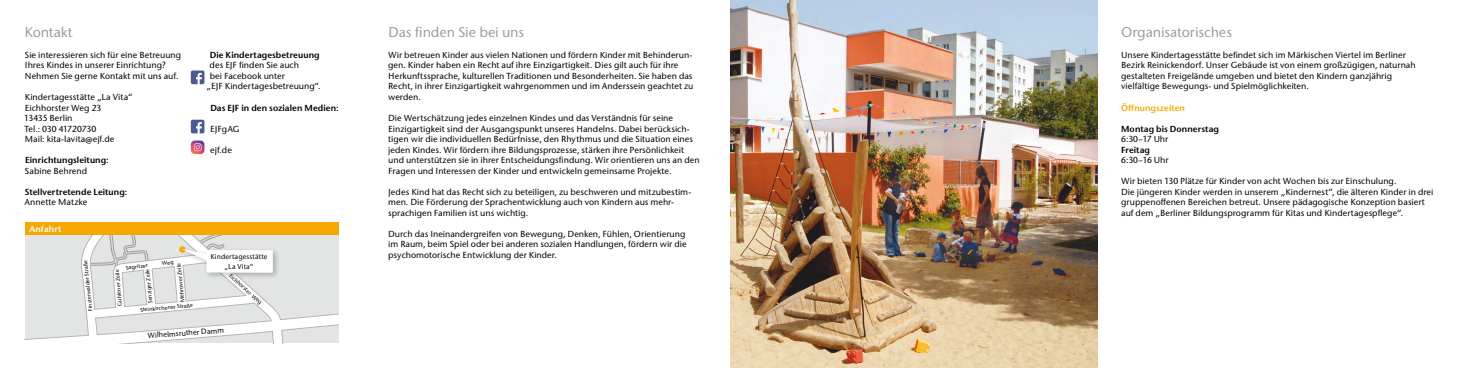
<style>
.page{position:relative;width:1461px;height:368px;background:#fff}
.page>*{position:absolute;margin:0;border:0;box-sizing:border-box;transform-origin:0 0}
.t1{font:500 14px "Stone Sans ITC";letter-spacing:-.01em;color:#9c9e9f}
.t2{font:500 8.75px/10.5px "Stone Sans ITC";color:#000}
.t3{font:600 8.75px "Stone Sans ITC";letter-spacing:.01em;color:#000}
.t4{font:600 8.75px "Stone Sans ITC";letter-spacing:.01em;color:#f7a800}
.t5{font:600 8.75px "Stone Sans ITC";letter-spacing:.01em;color:#fff}
.t6{font:500 7.44px "Stone Sans ITC";color:#000}
.t7{font:500 7px/9.6px "Stone Sans ITC";letter-spacing:.015em;color:#000;text-align:center}
.t8{font:500 5.6px "Stone Sans ITC";color:#000}
</style>
<div class="page">
<img style="left:730px;top:0;width:368px;height:367px">
<svg style="left:25px;top:234px;width:314px;height:108px;fill:#e3e4e4"></svg>
<div style="left:179px;top:245px;width:101px;height:34px;background:#000;opacity:.25"></div>
<svg style="left:182px;top:234px;width:91px;height:38px"></svg>
<div style="left:25px;top:222px;width:314px;height:12px;background:#f7a800"></div>
<svg style="left:191px;top:70px;width:13px;height:14px"></svg>
<svg style="left:191px;top:119px;width:13px;height:14px"></svg>
<svg style="left:191px;top:140px;width:13px;height:14px"></svg>
<svg style="left:162px;top:260px;width:11px;height:5px"></svg>
<h1 class="t1" style="left:24px;top:23px;width:50px">Kontakt</h1>
<p class="t2" style="left:25px;top:50px;width:158px">Sie interessieren sich für eine Betreuung<br>Ihres Kindes in unserer Einrichtung?<br>Nehmen Sie gerne Kontakt mit uns auf.</p>
<p class="t2" style="left:24px;top:92px;width:110px">Kindertagesstätte „La Vita“<br>Eichhorster Weg 23<br>13435 Berlin<br>Tel.: 030 41720730<br>Mail: kita-lavita@ejf.de</p>
<p class="t3" style="left:25px;top:154px;width:85px">Einrichtungsleitung:</p>
<p class="t2" style="left:25px;top:165px;width:64px">Sabine Behrend</p>
<p class="t3" style="left:25px;top:185px;width:104px">Stellvertretende Leitung:</p>
<p class="t2" style="left:25px;top:197px;width:64px">Annette Matzke</p>
<p class="t5" style="left:30px;top:222px;width:34px">Anfahrt</p>
<p class="t3" style="left:210px;top:49px;width:111px">Die Kindertagesbetreuung</p>
<p class="t2" style="left:210px;top:60px;width:91px">des EJF finden Sie auch</p>
<p class="t2" style="left:210px;top:71px;width:77px">bei Facebook unter</p>
<p class="t2" style="left:207px;top:81px;width:116px">„EJF Kindertagesbetreuung“.</p>
<p class="t3" style="left:210px;top:101px;width:130px">Das EJF in den sozialen Medien:</p>
<p class="t2" style="left:210px;top:123px;width:31px">EJFgAG</p>
<p class="t2" style="left:210px;top:144px;width:23px">ejf.de</p>
<p class="t8" style="left:87px;top:311px;width:53px;rotate:-96deg">F ni sterwa dl er Straße</p>
<p class="t7" style="left:210px;top:251px;width:59px">Kindertagesstätte „La Vita“</p>
<p class="t8" style="left:116px;top:306px;width:38px;rotate:-94deg">Guh el ner Zei el</p>
<p class="t8" style="left:147px;top:303px;width:36px;rotate:-95deg">Senziger Zeile</p>
<p class="t8" style="left:179px;top:302px;width:41px;rotate:-96deg">Mehrower Zei el</p>
<p class="t8" style="left:125px;top:264px;width:24px;rotate:-7deg">Sagritzer</p>
<p class="t8" style="left:140px;top:306px;width:54px;rotate:-5deg">Steinkirchener Straße</p>
<p class="t6" style="left:147px;top:330px;width:78px;rotate:-4deg">Wilhelmsruther Damm</p>
<p class="t8" style="left:232px;top:271px;width:44px;rotate:42deg">Eichhorster Weg</p>
<h1 class="t1" style="left:388px;top:23px;width:138px">Das finden Sie bei uns</h1>
<p class="t2" style="left:388px;top:50px;width:307px">Wir betreuen Kinder aus vielen Nationen und fördern Kinder mit Behinderun&shy;gen. Kinder haben ein Recht auf ihre Einzigartigkeit. Dies gilt auch für ihre Herkunftssprache, kulturellen Traditionen und Besonderheiten. Sie haben das Recht, in ihrer Einzigartigkeit wahrgenommen und im Anderssein geachtet zu werden.</p>
<p class="t2" style="left:388px;top:113px;width:313px">Die Wertschätzung jedes einzelnen Kindes und das Verständnis für seine Einzigartigkeit sind der Ausgangspunkt unseres Handelns. Dabei berücksich&shy;tigen wir die individuellen Bedürfnisse, den Rhythmus und die Situation eines jeden Kindes. Wir fördern ihre Bildungsprozesse, stärken ihre Persönlichkeit und unterstützen sie in ihrer Entscheidungsfindung. Wir orientieren uns an den Fragen und Interessen der Kinder und entwickeln gemeinsame Projekte.</p>
<p class="t2" style="left:388px;top:186px;width:305px">Jedes Kind hat das Recht sich zu beteiligen, zu beschweren und mitzubestim&shy;men. Die Förderung der Sprachentwicklung auch von Kindern aus mehr&shy;sprachigen Familien ist uns wichtig.</p>
<p class="t2" style="left:388px;top:228px;width:300px">Durch das Ineinandergreifen von Bewegung, Denken, Fühlen, Orientierung im Raum, beim Spiel oder bei anderen sozialen Handlungen, fördern wir die psychomotorische Entwicklung der Kinder.</p>
<h1 class="t1" style="left:1121px;top:23px;width:112px">Organisatorisches</h1>
<p class="t2" style="left:1121px;top:50px;width:296px">Unsere Kindertagesstätte befindet sich im Märkischen Viertel im Berliner Bezirk Reinickendorf. Unser Gebäude ist von einem großzügigen, naturnah gestalteten Freigelände umgeben und bietet den Kindern ganzjährig vielfältige Bewegungs- und Spielmöglichkeiten.</p>
<p class="t4" style="left:1121px;top:101px;width:65px">Öffnungszeiten</p>
<p class="t3" style="left:1121px;top:122px;width:99px">Montag bis Donnerstag</p>
<p class="t2" style="left:1121px;top:134px;width:49px">6:30–17 Uhr</p>
<p class="t3" style="left:1121px;top:143px;width:30px">Freitag</p>
<p class="t2" style="left:1121px;top:155px;width:49px">6:30–16 Uhr</p>
<p class="t2" style="left:1121px;top:176px;width:314px">Wir bieten 130 Plätze für Kinder von acht Wochen bis zur Einschulung.<br>Die jüngeren Kinder werden in unserem „Kindernest“, die älteren Kinder in drei gruppenoffenen Bereichen betreut. Unsere pädagogische Konzeption basiert auf dem „Berliner Bildungsprogramm für Kitas und Kindertagespflege“.</p>
</div>
